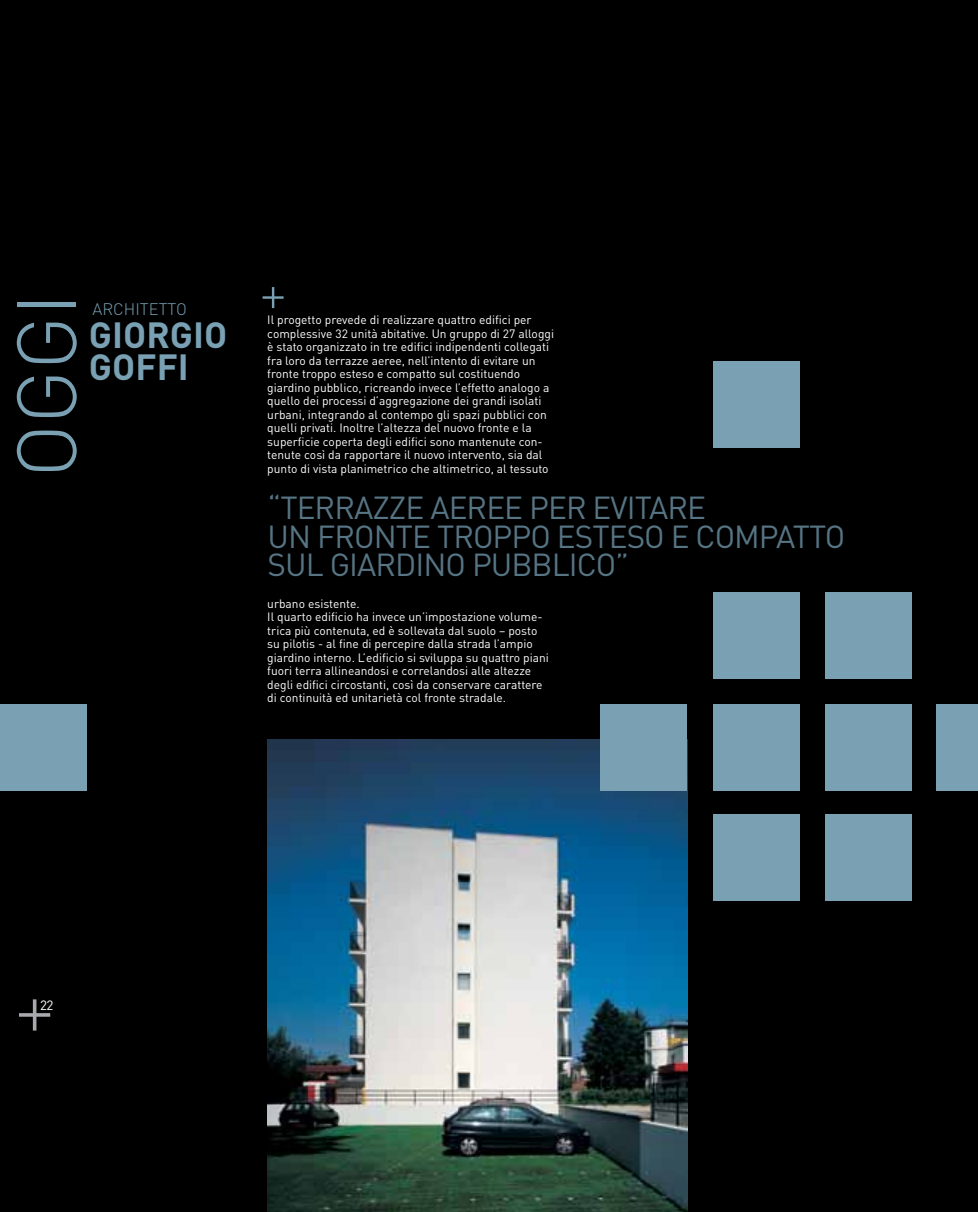
<style>
.page{position:relative;width:978px;height:1212px;background:#000}
.page>*{position:absolute;margin:0;border:0;box-sizing:border-box;transform-origin:0 0}
.t1{font:300 82.8px "DIN";color:#79a0b3}
.t2{font:700 36px "DIN";color:#79a0b3}
.t3{font:31.5px/28.5px "DIN";letter-spacing:-.03em;color:#567483}
.t4{font:300 16.5px "DIN";color:#79a0b3}
.t5{font:13.35px "DIN";color:#fff}
.t6{font:12px/13.5px "DIN";color:#fff}
</style>
<div class="page">
<svg style="left:19px;top:999px;width:31px;height:31px"></svg>
<img style="left:268px;top:740px;width:419px;height:472px">
<svg style="left:263px;top:287px;width:21px;height:21px"></svg>
<div style="left:825px;top:705px;width:86px;height:86px;background:#79a0b3"></div>
<div style="left:825px;top:814px;width:86px;height:86px;background:#79a0b3"></div>
<div style="left:825px;top:592px;width:86px;height:87px;background:#79a0b3"></div>
<div style="left:937px;top:705px;width:41px;height:86px;background:#79a0b3"></div>
<div style="left:713px;top:705px;width:86px;height:86px;background:#79a0b3"></div>
<div style="left:713px;top:814px;width:86px;height:86px;background:#79a0b3"></div>
<div style="left:713px;top:592px;width:86px;height:87px;background:#79a0b3"></div>
<div style="left:713px;top:361px;width:86px;height:87px;background:#79a0b3"></div>
<div style="left:601px;top:705px;width:86px;height:86px;background:#79a0b3"></div>
<div style="left:0;top:705px;width:87px;height:86px;background:#79a0b3"></div>
<p class="t1" style="left:-4px;top:478px;width:186px;rotate:-90deg">OGGI</p>
<p class="t4" style="left:92px;top:299px;width:96px">ARCHITETTO</p>
<p class="t2" style="left:89px;top:312px;width:140px">GIORGIO</p>
<p class="t2" style="left:89px;top:343px;width:101px">GOFFI</p>
<p class="t6" style="left:267px;top:313px;width:288px">Il progetto prevede di realizzare quattro edifici per complessive 32 unità abitative. Un gruppo di 27 alloggi è stato organizzato in tre edifici indipendenti collegati fra loro da terrazze aeree, nell’intento di evitare un fronte troppo esteso e compatto sul costituendo giardino pubblico, ricreando invece l’effetto analogo a quello dei processi d’aggregazione dei grandi isolati urbani, integrando al contempo gli spazi pubblici con quelli privati. Inoltre l’altezza del nuovo fronte e la superficie coperta degli edifici sono mantenute con&shy;tenute così da rapportare il nuovo intervento, sia dal punto di vista planimetrico che altimetrico, al tessuto</p>
<p class="t3" style="left:268px;top:493px;width:440px">“TERRAZZE AEREE PER EVITARE</p>
<p class="t3" style="left:268px;top:521px;width:579px">UN FRONTE TROPPO ESTESO E COMPATTO<br>SUL GIARDINO PUBBLICO”</p>
<p class="t6" style="left:267px;top:596px;width:94px">urbano esistente.</p>
<p class="t6" style="left:267px;top:610px;width:283px">Il quarto edificio ha invece un’impostazione volume&shy;trica più contenuta, ed è sollevata dal suolo – posto su pilotis - al fine di percepire dalla strada l’ampio giardino interno. L’edificio si sviluppa su quattro piani fuori terra allineandosi e correlandosi alle altezze degli edifici circostanti, così da conservare carattere di continuità ed unitarietà col fronte stradale.</p>
<p class="t5" style="left:40px;top:997px;width:15px">22</p>
</div>
